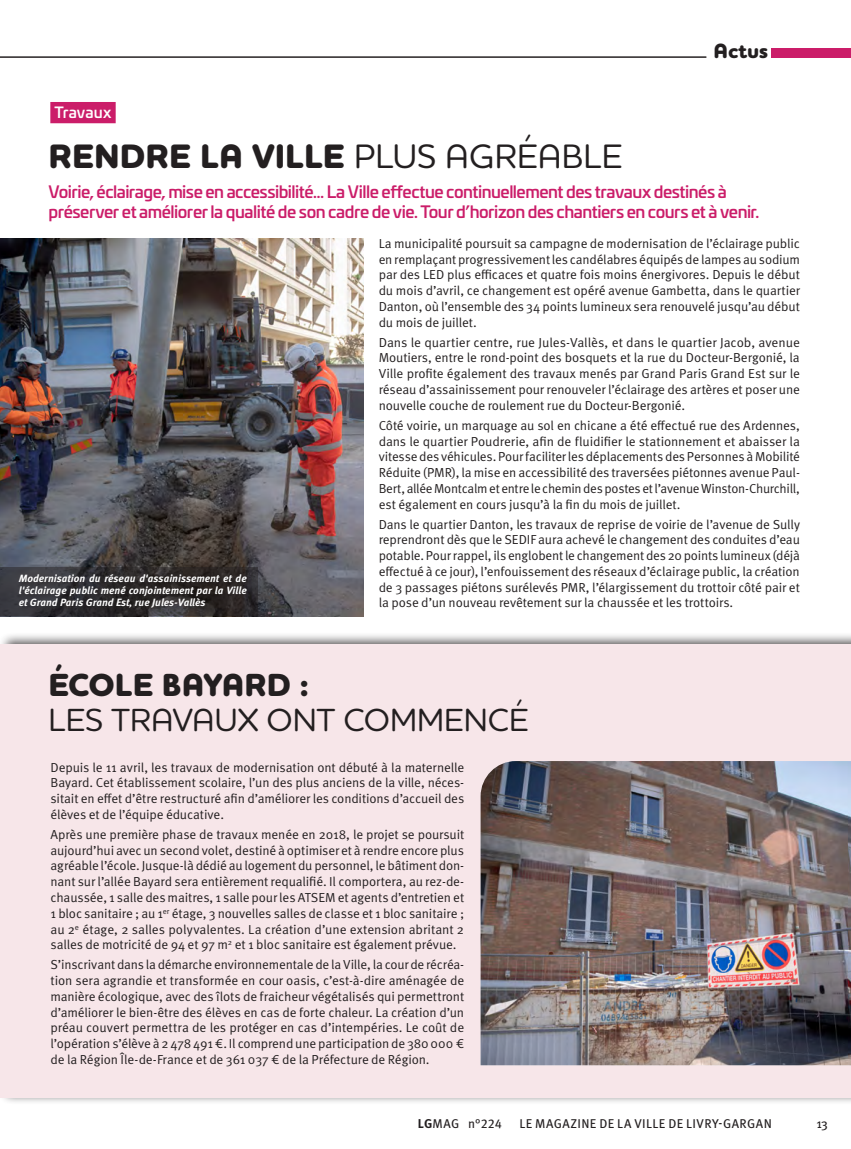
<style>
.page{position:relative;width:851px;height:1149px;background:#fff}
.page>*{position:absolute;margin:0;border:0;box-sizing:border-box;transform-origin:0 0}
.t1{font:800 34.5px "Houschka Rounded";color:#231f20}
.t2{font:500 32.55px "Houschka Rounded";color:#231f20}
.t3{font:800 32.55px "Houschka Rounded";color:#231f20}
.t4{font:800 21px "Houschka Rounded";letter-spacing:-.005em;color:#231f20}
.t5{font:500 16.5px/19.5px "Univia Pro";letter-spacing:-.03em;color:#cb1d69}
.t6{font:500 15px "Univia Pro";letter-spacing:.005em;color:#fff}
.t7{font:13.05px/15.8px "Meta Pro Norm";letter-spacing:-.01em;color:#231f20;text-align:justify}
.t8{font:12.75px "Meta Pro";letter-spacing:.035em;color:#231f20}
.t9{font:italic 700 10.5px/12px "Meta Pro";letter-spacing:-.005em;color:#fff;text-align:justify}
.s1{font-weight:500}
.s2{font-weight:700}
</style>
<div class="page">
<div style="left:771px;top:48px;width:79px;height:10px;background:#cb1d69"></div>
<div style="left:50px;top:102px;width:66px;height:21px;background:#cb1d69"></div>
<img style="left:0;top:239px;width:363px;height:377px">
<hr style="left:0;top:57px;width:706px;height:1px;background:#231f20">
<div style="left:0;top:632px;width:850px;height:472px;background:#231f20;opacity:.75"></div>
<div style="left:0;top:644px;width:850px;height:453px;background:#f7e6e9"></div>
<svg style="left:0;top:567px;width:257px;height:48px;background:#363438"></svg>
<div style="left:18px;top:572px;width:236px;height:43px;background:#231f20;opacity:.75"></div>
<img style="left:480px;top:761px;width:370px;height:303px">
<p class="t6" style="left:55px;top:100px;width:58px">Travaux</p>
<h1 class="t1" style="left:48px;top:134px;width:575px">RENDRE LA VILLE <span class="s1">PLUS AGRÉABLE</span></h1>
<h3 class="t4" style="left:713px;top:37px;width:56px">Actus</h3>
<p class="t5" style="left:48px;top:181px;width:712px">Voirie, éclairage, mise en accessibilité… La Ville effectue continuellement des travaux destinés à préserver et améliorer la qualité de son cadre de vie. Tour d’horizon des chantiers en cours et à venir.</p>
<p class="t9" style="left:19px;top:571px;width:229px">Modernisation du réseau d'assainissement et de l'éclairage public mené conjointement par la Ville et Grand Paris Grand Est, rue Jules-Vallès</p>
<p class="t7" style="left:378px;top:234px;width:422px">La municipalité poursuit sa campagne de modernisation de l’éclairage public en remplaçant progressivement les candélabres équipés de lampes au sodium par des LED plus efficaces et quatre fois moins énergivores. Depuis le début du mois d’avril, ce changement est opéré avenue Gambetta, dans le quartier Danton, où l’ensemble des 34 points lumineux sera renouvelé jusqu’au début du mois de juillet.</p>
<p class="t7" style="left:378px;top:333px;width:422px">Dans le quartier centre, rue Jules-Vallès, et dans le quartier Jacob, avenue Moutiers, entre le rond-point des bosquets et la rue du Docteur-Bergonié, la Ville profite également des travaux menés par Grand Paris Grand Est sur le réseau d’assainissement pour renouveler l’éclairage des artères et poser une nouvelle couche de roulement rue du Docteur-Bergonié.</p>
<p class="t7" style="left:378px;top:416px;width:423px">Côté voirie, un marquage au sol en chicane a été effectué rue des Ardennes, dans le quartier Poudrerie, afin de fluidifier le stationnement et abaisser la vitesse des véhicules. Pour faciliter les déplacements des Personnes à Mobilité Réduite (PMR), la mise en accessibilité des traversées piétonnes avenue Paul-Bert, allée Montcalm et entre le chemin des postes et l’avenue Winston-Churchill, est également en cours jusqu’à la fin du mois de juillet.</p>
<p class="t7" style="left:378px;top:515px;width:423px">Dans le quartier Danton, les travaux de reprise de voirie de l’avenue de Sully reprendront dès que le SEDIF aura achevé le changement des conduites d’eau potable. Pour rappel, ils englobent le changement des 20 points lumineux (déjà effectué à ce jour), l’enfouissement des réseaux d’éclairage public, la création de 3 passages piétons surélevés PMR, l’élargissement du trottoir côté pair et la pose d’un nouveau revêtement sur la chaussée et les trottoirs.</p>
<h2 class="t3" style="left:48px;top:664px;width:262px">ÉCOLE BAYARD :</h2>
<h2 class="t2" style="left:48px;top:698px;width:482px">LES TRAVAUX ONT COMMENCÉ</h2>
<p class="t7" style="left:50px;top:758px;width:415px">Depuis le 11 avril, les travaux de modernisation ont débuté à la maternelle Bayard. Cet établissement scolaire, l’un des plus anciens de la ville, néces&shy;sitait en effet d’être restructuré afin d’améliorer les conditions d’accueil des élèves et de l’équipe éducative.</p>
<p class="t7" style="left:50px;top:825px;width:415px">Après une première phase de travaux menée en 2018, le projet se poursuit aujourd’hui avec un second volet, destiné à optimiser et à rendre encore plus agréable l’école. Jusque-là dédié au logement du personnel, le bâtiment don&shy;nant sur l’allée Bayard sera entièrement requalifié. Il comportera, au rez-de&shy;chaussée, 1 salle des maitres, 1 salle pour les ATSEM et agents d’entretien et 1 bloc sanitaire ; au 1<sup>er</sup> étage, 3 nouvelles salles de classe et 1 bloc sanitaire ; au 2<sup>e</sup> étage, 2 salles polyvalentes. La création d’une extension abritant 2 salles de motricité de 94 et 97 m<sup>2</sup> et 1 bloc sanitaire est également prévue.</p>
<p class="t7" style="left:50px;top:955px;width:415px">S’inscrivant dans la démarche environnementale de la Ville, la cour de récréa&shy;tion sera agrandie et transformée en cour oasis, c’est-à-dire aménagée de manière écologique, avec des îlots de fraicheur végétalisés qui permettront d’améliorer le bien-être des élèves en cas de forte chaleur. La création d’un préau couvert permettra de les protéger en cas d’intempéries. Le coût de l’opération s’élève à 2 478 491 €. Il comprend une participation de 380 000 € de la Région Île-de-France et de 361 037 € de la Préfecture de Région.</p>
<p class="t8" style="left:418px;top:1113px;width:86px"><span class="s2">LG</span>MAG n°224</p>
<p class="t8" style="left:519px;top:1113px;width:254px">LE MAGAZINE DE LA VILLE DE LIVRY-GARGAN</p>
<p class="t8" style="left:816px;top:1113px;width:13px">13</p>
</div>
